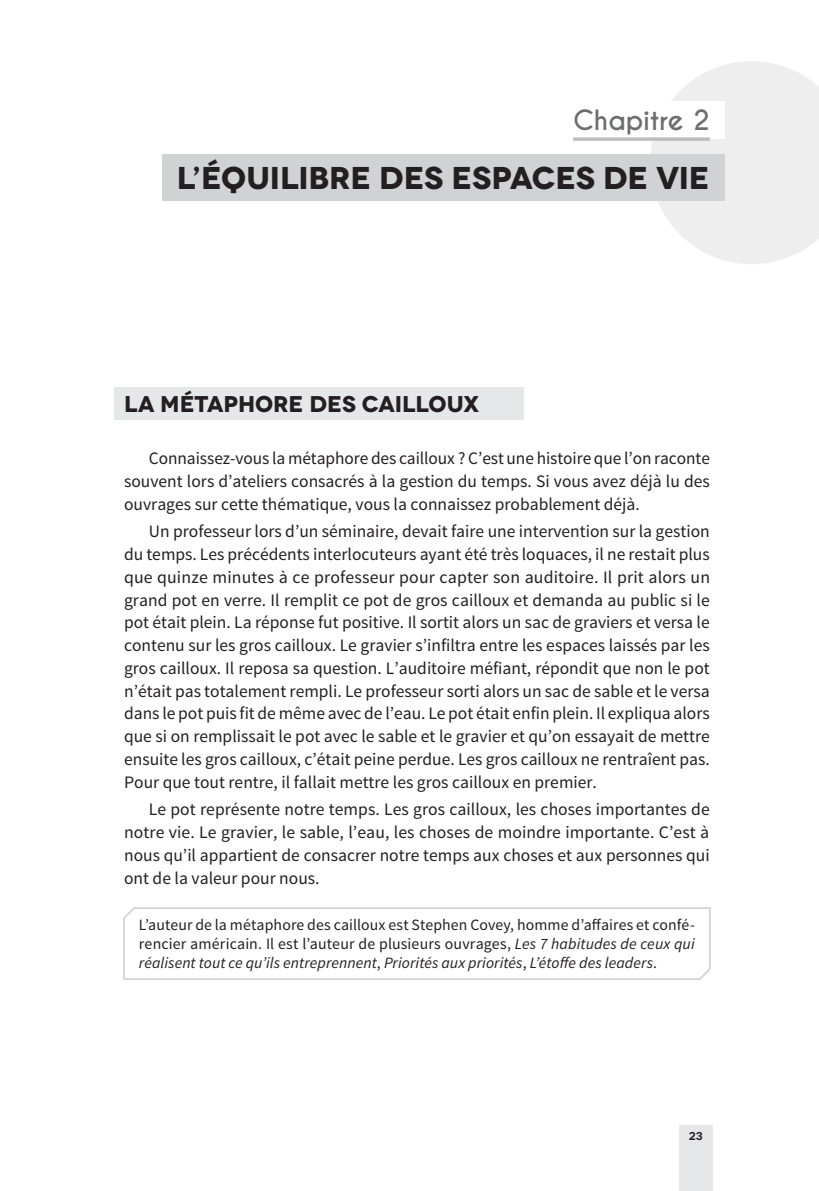
<style>
.page{position:relative;width:819px;height:1191px;background:#fff}
.page>*{position:absolute;margin:0;border:0;box-sizing:border-box;transform-origin:0 0}
.t1{font:700 31.5px "Novecentowide";letter-spacing:-.005em;color:#231f20}
.t2{font:700 26.25px "Caviar Dreams";letter-spacing:-.01em;color:#6c6d70}
.t3{font:700 22.75px "Novecentowide";letter-spacing:-.005em;color:#231f20}
.t4{font:17.5px/22.8px "Source Sans Pro";color:#231f20;text-align:justify}
.t5{font:15.75px/18.9px "Source Sans Pro";letter-spacing:.01em;color:#231f20;text-align:justify}
.t6{font:600 11.38px "Novecentowide";color:#231f20}
.s1{font-style:italic}
</style>
<div class="page">
<div style="left:678px;top:1125px;width:34px;height:66px;background:#e6e7e9"></div>
<svg style="left:651px;top:61px;width:168px;height:203px"></svg>
<div style="left:568px;top:102px;width:156px;height:37px;background:#fff"></div>
<svg style="left:573px;top:137px;width:136px;height:4px"></svg>
<div style="left:162px;top:154px;width:562px;height:47px;background:#d1d2d4"></div>
<div style="left:114px;top:387px;width:410px;height:33px;background:#e6e7e9"></div>
<svg style="left:123px;top:907px;width:588px;height:73px"></svg>
<h2 class="t2" style="left:573px;top:104px;width:138px">Chapitre 2</h2>
<h1 class="t1" style="left:177px;top:158px;width:534px">L’ÉQUILIBRE DES ESPACES DE VIE</h1>
<h3 class="t3" style="left:124px;top:389px;width:356px">LA MÉTAPHORE DES CAILLOUX</h3>
<p class="t4" style="left:124px;top:447px;width:587px;text-indent:25px">Connaissez-vous la métaphore des cailloux ? C’est une histoire que l’on raconte souvent lors d’ateliers consacrés à la gestion du temps. Si vous avez déjà lu des ouvrages sur cette thématique, vous la connaissez probablement déjà.</p>
<p class="t4" style="left:124px;top:520px;width:587px;text-indent:25px">Un professeur lors d’un séminaire, devait faire une intervention sur la gestion du temps. Les précédents interlocuteurs ayant été très loquaces, il ne restait plus que quinze minutes à ce professeur pour capter son auditoire. Il prit alors un grand pot en verre. Il remplit ce pot de gros cailloux et demanda au public si le pot était plein. La réponse fut positive. Il sortit alors un sac de graviers et versa le contenu sur les gros cailloux. Le gravier s’infiltra entre les espaces laissés par les gros cailloux. Il reposa sa question. L’auditoire méfiant, répondit que non le pot n’était pas totalement rempli. Le professeur sorti alors un sac de sable et le versa dans le pot puis fit de même avec de l’eau. Le pot était enfin plein. Il expliqua alors que si on remplissait le pot avec le sable et le gravier et qu’on essayait de mettre ensuite les gros cailloux, c’était peine perdue. Les gros cailloux ne rentraîent pas.<br>Pour que tout rentre, il fallait mettre les gros cailloux en premier.</p>
<p class="t4" style="left:124px;top:798px;width:587px;text-indent:25px">Le pot représente notre temps. Les gros cailloux, les choses importantes de notre vie. Le gravier, le sable, l’eau, les choses de moindre importante. C’est à nous qu’il appartient de consacrer notre temps aux choses et aux personnes qui ont de la valeur pour nous.</p>
<p class="t5" style="left:139px;top:915px;width:557px">L’auteur de la métaphore des cailloux est Stephen Covey, homme d’affaires et confé&shy;rencier américain. Il est l’auteur de plusieurs ouvrages, <span class="s1">Les 7 habitudes de ceux qui réalisent tout ce qu’ils entreprennent</span>, <span class="s1">Priorités aux priorités</span>, <span class="s1">L’étoffe des leaders</span>.</p>
<p class="t6" style="left:688px;top:1128px;width:15px">23</p>
</div>
